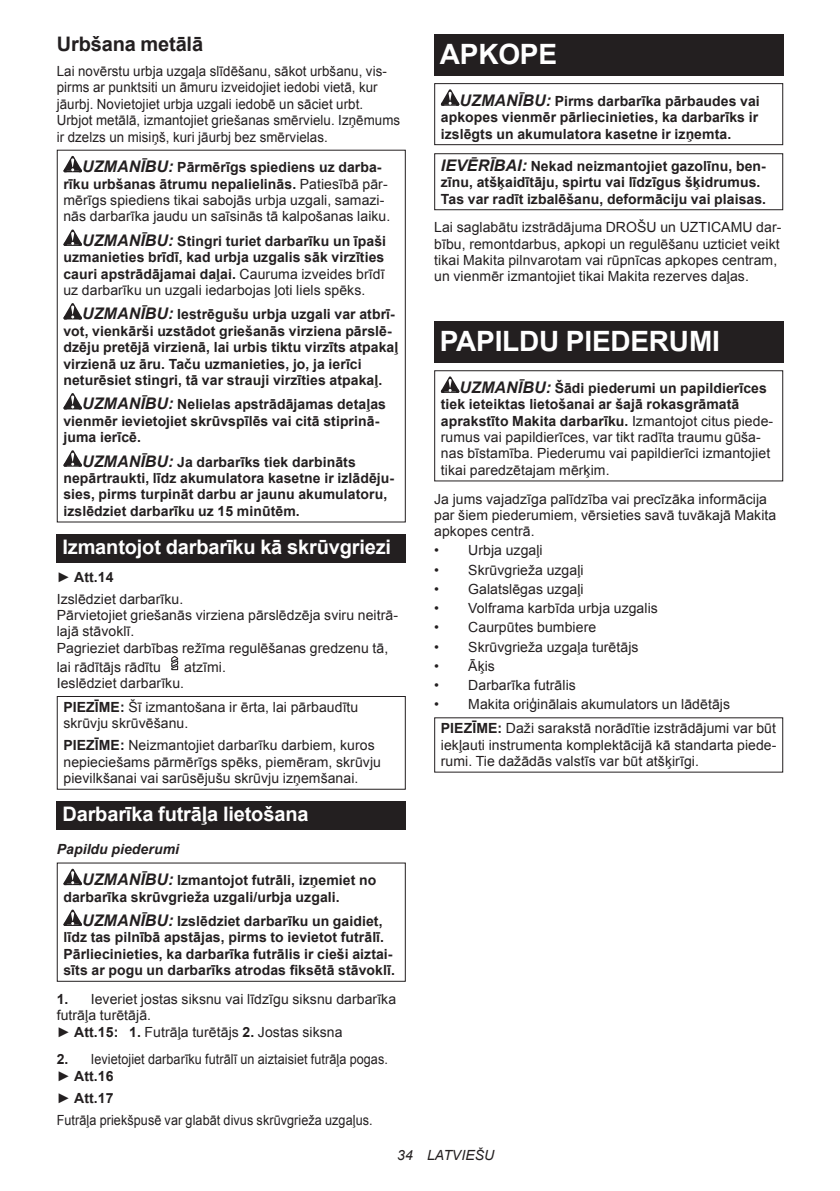
<style>
.page{position:relative;width:840px;height:1191px;background:#fff}
.page>*{position:absolute;margin:0;border:0;box-sizing:border-box;transform-origin:0 0}
.t1{font:700 28px "Arial";letter-spacing:-.01em;color:#fff}
.t2{font:700 20px "Arial";letter-spacing:-.01em;color:#fff}
.t3{font:700 20px "Arial";letter-spacing:-.01em;color:#231f20}
.t4{font:14px/16.4px "Arial";letter-spacing:.005em;color:#231f20}
.t5{font:700 14px/16.4px "Arial";letter-spacing:.005em;color:#231f20}
.t6{font:14px/16.4px "Arial";letter-spacing:.005em;color:#231f20;scale:.95 1}
.t7{font:14px/16.4px "Arial";letter-spacing:.005em;color:#231f20;scale:.9 1}
.t8{font:italic 14px "Arial";letter-spacing:.005em;color:#231f20}
.s1{font-weight:700;font-style:italic;font-size:16px}
.s2{font-weight:700}
.s3{font-style:italic;font-size:16px}
.s4{font-weight:400}
.s5{font-style:italic}
</style>
<div class="page">
<svg style="left:63px;top:156px;width:19px;height:16px"></svg>
<svg style="left:63px;top:229px;width:19px;height:17px"></svg>
<svg style="left:63px;top:303px;width:19px;height:16px"></svg>
<svg style="left:63px;top:393px;width:19px;height:16px"></svg>
<svg style="left:63px;top:450px;width:19px;height:16px"></svg>
<div style="left:57px;top:534px;width:348px;height:28px;background:#231f20"></div>
<svg style="left:171px;top:656px;width:8px;height:14px"></svg>
<div style="left:57px;top:696px;width:348px;height:93px;border:1px solid #231f20"></div>
<div style="left:57px;top:801px;width:348px;height:28px;background:#231f20"></div>
<svg style="left:63px;top:868px;width:19px;height:17px"></svg>
<svg style="left:63px;top:909px;width:19px;height:17px"></svg>
<div style="left:434px;top:34px;width:348px;height:41px;background:#231f20"></div>
<svg style="left:440px;top:89px;width:19px;height:17px"></svg>
<div style="left:434px;top:83px;width:348px;height:62px;border:1px solid #231f20"></div>
<div style="left:434px;top:153px;width:348px;height:57px;border:1px solid #231f20"></div>
<div style="left:434px;top:321px;width:348px;height:41px;background:#231f20"></div>
<svg style="left:440px;top:376px;width:19px;height:17px"></svg>
<div style="left:434px;top:370px;width:348px;height:111px;border:1px solid #231f20"></div>
<h2 class="t3" style="left:57px;top:31px;width:148px">Urbšana metālā</h2>
<p class="t6" style="left:57px;top:63px;width:363px">Lai novērstu urbja uzgaļa slīdēšanu, sākot urbšanu, vis&shy;pirms ar punktsiti un āmuru izveidojiet iedobi vietā, kur jāurbj. Novietojiet urbja uzgali iedobē un sāciet urbt.<br>Urbjot metālā, izmantojiet griešanas smērvielu. Izņēmums ir dzelzs un misiņš, kuri jāurbj bez smērvielas.</p>
<p class="t4" style="left:63px;top:159px;width:328px;text-indent:19px"><span class="s1">UZMANĪBU:</span> <span class="s2">Pārmērīgs spiediens uz darba&shy;rīku urbšanas ātrumu nepalielinās.</span> Patiesībā pār&shy;mērīgs spiediens tikai sabojās urbja uzgali, samazi&shy;nās darbarīka jaudu un saīsinās tā kalpošanas laiku.</p>
<p class="t5" style="left:63px;top:233px;width:324px;text-indent:19px"><span class="s3">UZMANĪBU:</span> Stingri turiet darbarīku un īpaši uzmanieties brīdī, kad urbja uzgalis sāk virzīties cauri apstrādājamai daļai. <span class="s4">Cauruma izveides brīdī uz darbarīku un uzgali iedarbojas ļoti liels spēks.</span></p>
<p class="t5" style="left:63px;top:307px;width:336px;text-indent:19px"><span class="s3">UZMANĪBU:</span> Iestrēgušu urbja uzgali var atbrī&shy;vot, vienkārši uzstādot griešanās virziena pārslē&shy;dzēju pretējā virzienā, lai urbis tiktu virzīts atpakaļ virzienā uz āru. Taču uzmanieties, jo, ja ierīci neturēsiet stingri, tā var strauji virzīties atpakaļ.</p>
<p class="t5" style="left:63px;top:397px;width:324px;text-indent:19px"><span class="s3">UZMANĪBU:</span> Nelielas apstrādājamas detaļas vienmēr ievietojiet skrūvspīlēs vai citā stiprinā&shy;juma ierīcē.</p>
<p class="t5" style="left:63px;top:454px;width:332px;text-indent:19px"><span class="s3">UZMANĪBU:</span> Ja darbarīks tiek darbināts nepārtraukti, līdz akumulatora kasetne ir izlādēju&shy;sies, pirms turpināt darbu ar jaunu akumulatoru, izslēdziet darbarīku uz 15 minūtēm.</p>
<h2 class="t2" style="left:62px;top:533px;width:330px">Izmantojot darbarīku kā skrūvgriezi</h2>
<p class="t4" style="left:57px;top:566px;width:128px;line-height:22px">► <span class="s2">Att.14<br></span>Izslēdziet darbarīku.</p>
<p class="t4" style="left:57px;top:607px;width:342px">Pārvietojiet griešanās virziena pārslēdzēja sviru neitrā&shy;lajā stāvoklī.<br>Pagrieziet darbības režīma regulēšanas gredzenu tā,</p>
<p class="t4" style="left:57px;top:658px;width:106px">lai rādītājs rādītu</p>
<p class="t4" style="left:184px;top:658px;width:43px">atzīmi.</p>
<p class="t4" style="left:63px;top:671px;width:296px;line-height:23.8px;text-indent:-7px">Ieslēdziet darbarīku.<br><span class="s2">PIEZĪME:</span> Šī izmantošana ir ērta, lai pārbaudītu</p>
<p class="t4" style="left:63px;top:712px;width:312px;line-height:22px">skrūvju skrūvēšanu.<br><span class="s2">PIEZĪME:</span> Neizmantojiet darbarīku darbiem, kuros</p>
<p class="t4" style="left:63px;top:753px;width:319px">nepieciešams pārmērīgs spēks, piemēram, skrūvju pievilkšanai vai sarūsējušu skrūvju izņemšanai.</p>
<h2 class="t2" style="left:62px;top:800px;width:247px">Darbarīka futrāļa lietošana</h2>
<p class="t5" style="left:82px;top:834px;width:295px;line-height:30.6px;text-indent:-25px"><span class="s5">Papildu piederumi<br></span><span class="s3">UZMANĪBU:</span> Izmantojot futrāli, izņemiet no</p>
<p class="t5" style="left:82px;top:884px;width:302px;line-height:24.4px;text-indent:-19px">darbarīka skrūvgrieža uzgali/urbja uzgali.<br><span class="s3">UZMANĪBU:</span> Izslēdziet darbarīku un gaidiet,</p>
<p class="t5" style="left:63px;top:929px;width:333px">līdz tas pilnībā apstājas, pirms to ievietot futrālī.<br>Pārliecinieties, ka darbarīka futrālis ir cieši aiztai&shy;sīts ar pogu un darbarīks atrodas fiksētā stāvoklī.</p>
<p class="t4" style="left:57px;top:991px;width:341px"><span class="s2">1.</span> Ieveriet jostas siksnu vai līdzīgu siksnu darbarīka futrāļa turētājā.<br>► <span class="s2">Att.15: 1.</span> Futrāļa turētājs <span class="s2">2.</span> Jostas siksna</p>
<p class="t7" style="left:57px;top:1051px;width:369px"><span class="s2">2.</span> Ievietojiet darbarīku futrālī un aiztaisiet futrāļa pogas. ► <span class="s2">Att.16</span></p>
<p class="t4" style="left:57px;top:1087px;width:317px;line-height:22px">► <span class="s2">Att.17<br></span>Futrāļa priekšpusē var glabāt divus skrūvgrieža uzgaļus.</p>
<h1 class="t1" style="left:439px;top:35px;width:119px">APKOPE</h1>
<p class="t5" style="left:440px;top:93px;width:320px;text-indent:19px"><span class="s3">UZMANĪBU:</span> Pirms darbarīka pārbaudes vai apkopes vienmēr pārliecinieties, ka darbarīks ir izslēgts un akumulatora kasetne ir izņemta.</p>
<p class="t5" style="left:440px;top:158px;width:327px"><span class="s3">IEVĒRĪBAI:</span> Nekad neizmantojiet gazolīnu, ben&shy;zīnu, atšķaidītāju, spirtu vai līdzīgus šķidrumus.<br>Tas var radīt izbalēšanu, deformāciju vai plaisas.</p>
<p class="t4" style="left:434px;top:219px;width:348px">Lai saglabātu izstrādājuma DROŠU un UZTICAMU dar&shy;bību, remontdarbus, apkopi un regulēšanu uzticiet veikt tikai Makita pilnvarotam vai rūpnīcas apkopes centram, un vienmēr izmantojiet tikai Makita rezerves daļas.</p>
<h1 class="t1" style="left:439px;top:322px;width:281px">PAPILDU PIEDERUMI</h1>
<p class="t4" style="left:440px;top:380px;width:333px;text-indent:19px"><span class="s1">UZMANĪBU:</span> <span class="s2">Šādi piederumi un papildierīces tiek ieteiktas lietošanai ar šajā rokasgrāmatā aprakstīto Makita darbarīku.</span> Izmantojot citus piede&shy;rumus vai papildierīces, var tikt radīta traumu gūša&shy;nas bīstamība. Piederumu vai papildierīci izmantojiet tikai paredzētajam mērķim.</p>
<p class="t4" style="left:434px;top:490px;width:343px">Ja jums vajadzīga palīdzība vai precīzāka informācija par šiem piederumiem, vērsieties savā tuvākajā Makita apkopes centrā.</p>
<p class="t4" style="left:434px;top:542px;width:110px">• Urbja uzgaļi</p>
<p class="t4" style="left:434px;top:562px;width:151px">• Skrūvgrieža uzgaļi</p>
<p class="t4" style="left:434px;top:581px;width:151px">• Galatslēgas uzgaļi</p>
<p class="t4" style="left:434px;top:600px;width:225px">• Volframa karbīda urbja uzgalis</p>
<p class="t4" style="left:434px;top:619px;width:163px">• Caurpūtes bumbiere</p>
<p class="t4" style="left:434px;top:638px;width:206px">• Skrūvgrieža uzgaļa turētājs</p>
<p class="t4" style="left:434px;top:658px;width:62px">• Āķis</p>
<p class="t4" style="left:434px;top:677px;width:143px">• Darbarīka futrālis</p>
<p class="t4" style="left:440px;top:692px;width:336px;line-height:23.8px;text-indent:-7px">• Makita oriģinālais akumulators un lādētājs<br><span class="s2">PIEZĪME:</span> Daži sarakstā norādītie izstrādājumi var būt</p>
<p class="t4" style="left:440px;top:736px;width:337px">iekļauti instrumenta komplektācijā kā standarta piede&shy;rumi. Tie dažādās valstīs var būt atšķirīgi.</p>
<p class="t8" style="left:397px;top:1146px;width:99px">34 LATVIEŠU</p>
</div>
